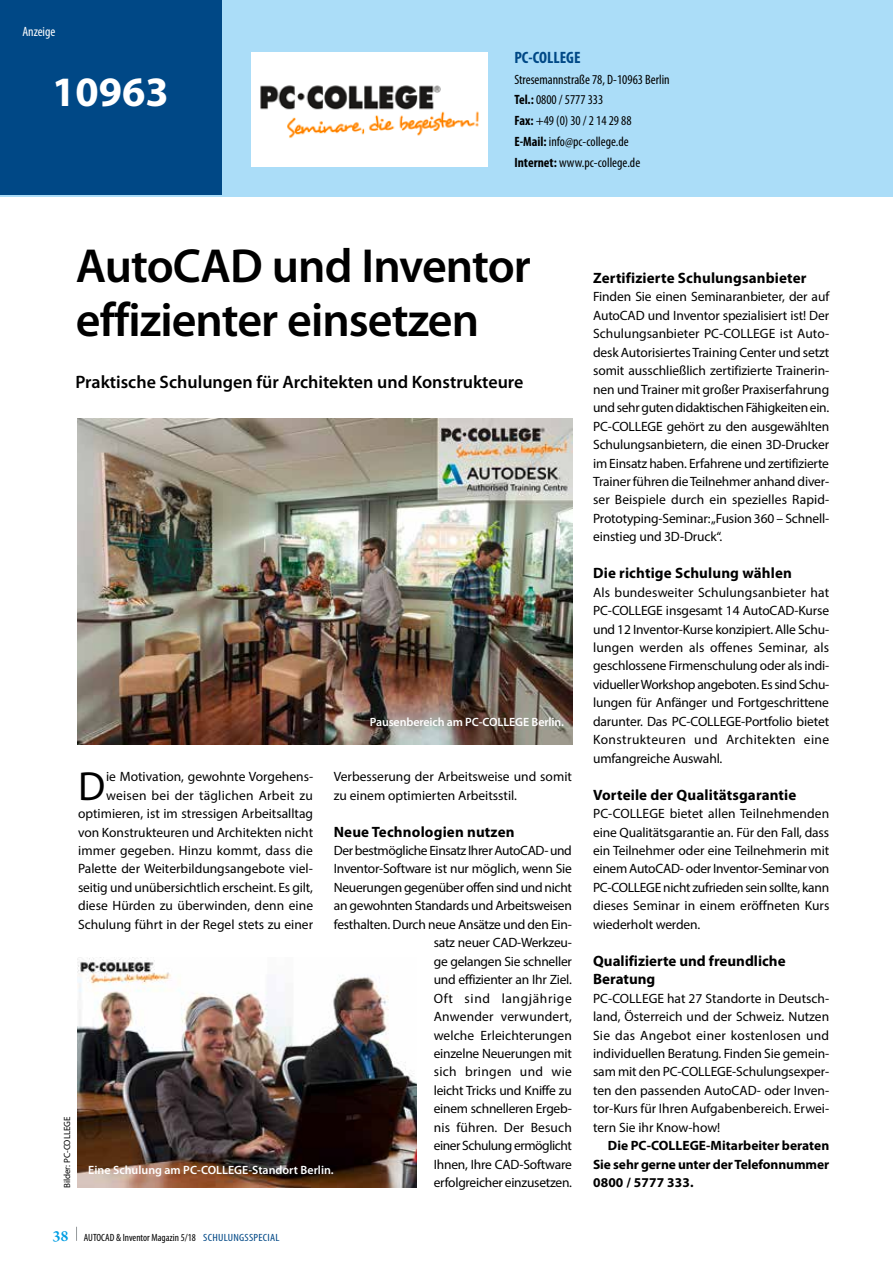
<style>
.page{position:relative;width:893px;height:1263px;background:#fff}
.page>*{position:absolute;margin:0;border:0;box-sizing:border-box;transform-origin:0 0}
.t1{font:600 48px/54px "Myriad Pro";letter-spacing:-.02em;color:#000}
.t2{font:700 42px "Myriad Pro";color:#fff}
.t3{font:40.8px "Myriad Pro";color:#000}
.t4{font:600 18px "Myriad Pro";color:#000}
.t5{font:700 condensed 16.5px "Myriad Pro";color:#004886}
.t6{font:700 15px/18.5px "Myriad Pro";letter-spacing:.01em;color:#000}
.t7{font:13.5px/18.5px "Myriad Pro";letter-spacing:-.005em;color:#000;text-align:justify}
.t8{font:condensed 13.5px/20.7px "Myriad Pro";color:#000}
.t9{font:700 13.5px/18.5px "Myriad Pro";letter-spacing:-.005em;color:#000;text-align:justify}
.t10{font:condensed 13.5px "Myriad Pro";color:#fff}
.t11{font:600 12px "Myriad Pro";color:#fff}
.t12{font:condensed 10.5px "Myriad Pro";color:#000}
.t13{font:9px "Myriad Pro";letter-spacing:-.01em;color:#000}
.s1{font-weight:700}
.s2{font-family:"Arno Pro";font-weight:600;font-stretch:normal;font-size:16.5px;color:#009ee3}
.s3{color:#004886}
</style>
<div class="page">
<div style="left:0;top:0;width:893px;height:196px;background:#abddf8"></div>
<div style="left:0;top:0;width:221px;height:195px;background:#004886"></div>
<div style="left:251px;top:52px;width:236px;height:114px;background:#fff"></div>
<img style="left:260px;top:85px;width:219px;height:53px">
<img style="left:78px;top:958px;width:339px;height:229px">
<img style="left:78px;top:419px;width:495px;height:325px">
<svg style="left:76px;top:1227px;width:1px;height:14px"></svg>
<p class="t10" style="left:22px;top:23px;width:35px">Anzeige</p>
<h2 class="t2" style="left:52px;top:65px;width:118px">10963</h2>
<p class="t5" style="left:514px;top:47px;width:68px">PC-COLLEGE</p>
<p class="t8" style="left:514px;top:69px;width:157px">Stresemannstraße 78, D-10963 Berlin<br><span class="s1">Tel.:</span> 0800 / 5777 333<br><span class="s1">Fax:</span> +49 (0) 30 / 2 14 29 88<br><span class="s1">E-Mail:</span> info@pc-college.de<br><span class="s1">Internet:</span> www.pc-college.de</p>
<h1 class="t1" style="left:76px;top:237px;width:457px">AutoCAD und Inventor effizienter einsetzen</h1>
<h3 class="t4" style="left:75px;top:371px;width:450px">Praktische Schulungen für Architekten und Konstrukteure</h3>
<p class="t11" style="left:370px;top:714px;width:196px">Pausenbereich am PC-COLLEGE Berlin.</p>
<p class="t13" style="left:62px;top:1188px;width:73px;rotate:-90deg">Bilder: PC-COLLEGE</p>
<p class="t7" style="left:334px;top:767px;width:240px">Verbesserung der Arbeitsweise und somit zu einem optimierten Arbeitsstil.</p>
<p class="t6" style="left:334px;top:822px;width:182px">Neue Technologien nutzen</p>
<p class="t7" style="left:334px;top:841px;width:240px;text-align:right">Der bestmögliche Einsatz Ihrer AutoCAD- und<br>Inventor-Software ist nur möglich, wenn Sie<br>Neuerungen gegenüber offen sind und nicht an gewohnten Standards und Arbeitsweisen festhalten. Durch neue Ansätze und den Ein&shy;satz neuer CAD-Werkzeu-<br>ge gelangen Sie schneller<br>und effizienter an Ihr Ziel.<br>Oft sind langjährige<br>Anwender verwundert,<br>welche Erleichterungen<br>einzelne Neuerungen mit<br>sich bringen und wie<br>leicht Tricks und Kniffe zu<br>einem schnelleren Ergeb-<br>nis führen. Der Besuch<br>einer Schulung ermöglicht<br>Ihnen, Ihre CAD-Software<br>erfolgreicher einzusetzen.</p>
<p class="t7" style="left:78px;top:767px;width:237px;text-align:right">ie Motivation, gewohnte Vorgehens&shy;weisen bei der täglichen Arbeit zu optimieren, ist im stressigen Arbeitsalltag von Konstrukteuren und Architekten nicht immer gegeben. Hinzu kommt, dass die Palette der Weiterbildungsangebote viel&shy;seitig und unübersichtlich erscheint. Es gilt, diese Hürden zu überwinden, denn eine Schulung führt in der Regel stets zu einer</p>
<h3 class="t3" style="left:78px;top:761px;width:29px">D</h3>
<p class="t11" style="left:88px;top:1162px;width:247px">Eine Schulung am PC-COLLEGE-Standort Berlin.</p>
<p class="t12" style="left:52px;top:1231px;width:229px"><span class="s2">38</span> AUTOCAD &amp; Inventor Magazin 5/18 <span class="s3">SCHULUNGSSPECIAL</span></p>
<p class="t6" style="left:593px;top:268px;width:215px">Zertifizierte Schulungsanbieter</p>
<p class="t7" style="left:593px;top:287px;width:238px">Finden Sie einen Seminaranbieter, der auf AutoCAD und Inventor spezialisiert ist! Der Schulungsanbieter PC-COLLEGE ist Auto&shy;desk Autorisiertes Training Center und setzt somit ausschließlich zertifizierte Trainerin&shy;nen und Trainer mit großer Praxiserfahrung und sehr guten didaktischen Fähigkeiten ein.<br>PC-COLLEGE gehört zu den ausgewählten Schulungsanbietern, die einen 3D-Drucker im Einsatz haben. Erfahrene und zertifizierte Trainer führen die Teilnehmer anhand diver&shy;ser Beispiele durch ein spezielles Rapid-Prototyping-Seminar: „Fusion 360 – Schnell&shy;einstieg und 3D-Druck“.</p>
<p class="t6" style="left:593px;top:563px;width:200px">Die richtige Schulung wählen</p>
<p class="t7" style="left:593px;top:583px;width:238px">Als bundesweiter Schulungsanbieter hat PC-COLLEGE insgesamt 14 AutoCAD-Kurse und 12 Inventor-Kurse konzipiert. Alle Schu&shy;lungen werden als offenes Seminar, als geschlossene Firmenschulung oder als indi&shy;vidueller Workshop angeboten. Es sind Schu&shy;lungen für Anfänger und Fortgeschrittene darunter. Das PC-COLLEGE-Portfolio bietet Konstrukteuren und Architekten eine umfangreiche Auswahl.</p>
<p class="t6" style="left:593px;top:785px;width:205px">Vorteile der Qualitätsgarantie</p>
<p class="t7" style="left:593px;top:804px;width:238px">PC-COLLEGE bietet allen Teilnehmenden eine Qualitätsgarantie an. Für den Fall, dass ein Teilnehmer oder eine Teilnehmerin mit einem AutoCAD- oder Inventor-Seminar von PC-COLLEGE nicht zufrieden sein sollte, kann dieses Seminar in einem eröffneten Kurs wiederholt werden.</p>
<p class="t6" style="left:593px;top:951px;width:194px">Qualifizierte und freundliche<br>Beratung</p>
<p class="t7" style="left:593px;top:989px;width:238px">PC-COLLEGE hat 27 Standorte in Deutsch&shy;land, Österreich und der Schweiz. Nutzen Sie das Angebot einer kostenlosen und individuellen Beratung. Finden Sie gemein&shy;sam mit den PC-COLLEGE-Schulungsexper&shy;ten den passenden AutoCAD- oder Inven&shy;tor-Kurs für Ihren Aufgabenbereich. Erwei&shy;tern Sie ihr Know-how!</p>
<p class="t9" style="left:593px;top:1136px;width:238px;text-indent:15px">Die PC-COLLEGE-Mitarbeiter beraten Sie sehr gerne unter der Telefonnummer 0800 / 5777 333.</p>
</div>
